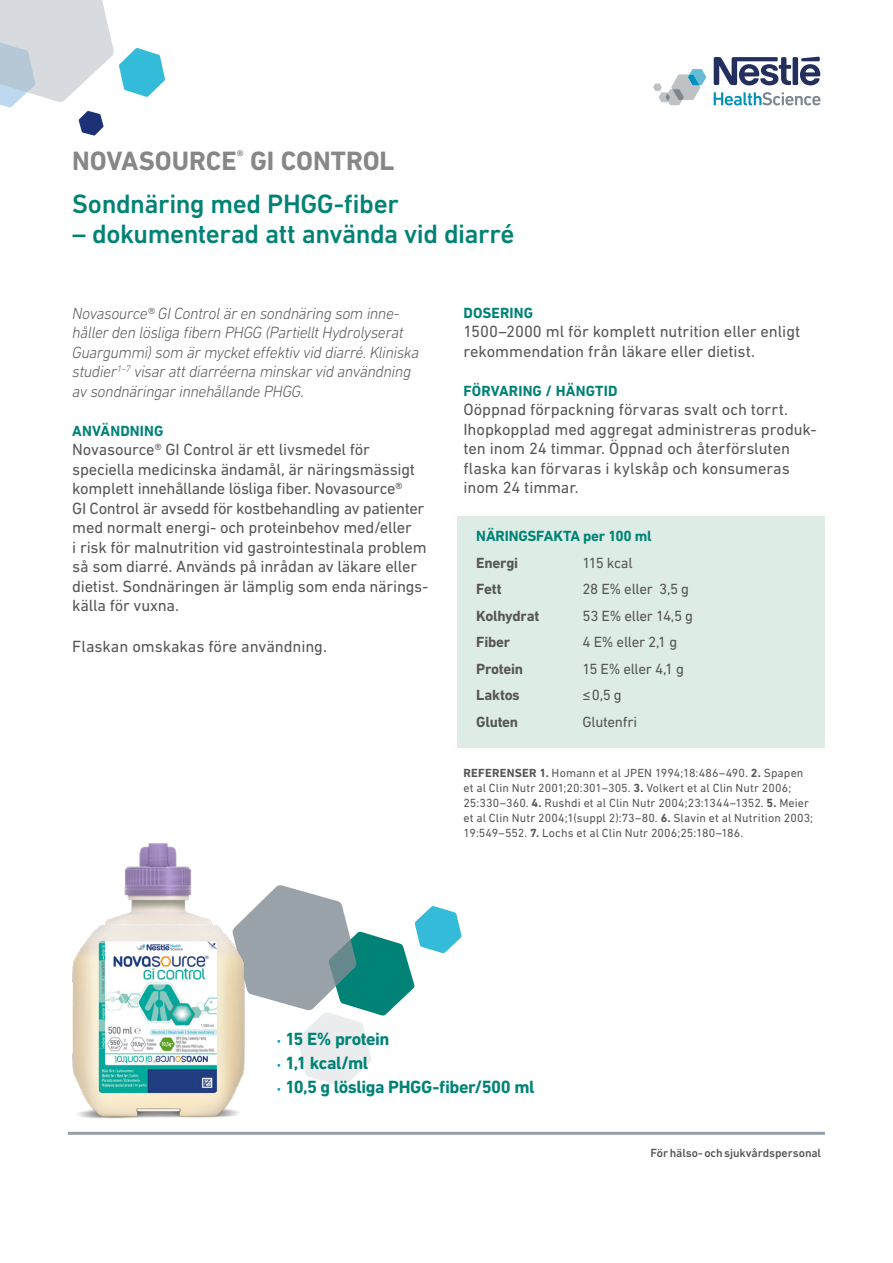
<style>
.page{position:relative;width:893px;height:1263px;background:#fff}
.page>*{position:absolute;margin:0;border:0;box-sizing:border-box;transform-origin:0 0}
.t1{font:500 27px/42.8px "DIN Next LT Pro";letter-spacing:-.015em;color:#008376}
.t2{font:700 18px "DIN Next LT Pro";letter-spacing:-.025em;color:#008376}
.t3{font:16.5px/19.5px "DIN Next LT Pro";letter-spacing:-.01em;color:#575756}
.t4{font:italic 300 16.5px/19.5px "DIN Next LT Pro";letter-spacing:-.03em;color:#575756}
.t5{font:15px "DIN Next LT Pro";letter-spacing:-.02em;color:#575756}
.t6{font:700 15px "DIN Next LT Pro";letter-spacing:-.015em;color:#575756}
.t7{font:700 15px "DIN Next LT Pro";letter-spacing:.005em;color:#008376}
.t8{font:700 15px "DIN Next LT Pro";letter-spacing:-.015em;color:#008376}
.t9{font:12px/15px "DIN Next LT Pro";letter-spacing:.01em;color:#575756}
.t10{font:500 12px "DIN Next LT Pro";letter-spacing:-.01em;color:#575756}
.s1{font-weight:700;color:#878787}
.s2{font-weight:700}
.s3{font-weight:300;font-size:12px;color:#009cd0}
</style>
<div class="page">
<hr style="left:68px;top:1132px;width:757px;height:3px;background:#97a0a8">
<svg style="left:0;top:0;width:165px;height:136px"></svg>
<svg style="left:714px;top:92px;width:106px;height:13px"></svg>
<svg style="left:714px;top:57px;width:106px;height:28px"></svg>
<svg style="left:653px;top:69px;width:53px;height:36px"></svg>
<div style="left:458px;top:516px;width:367px;height:231px;background:#deece6"></div>
<img style="left:68px;top:843px;width:201px;height:292px">
<svg style="left:233px;top:885px;width:229px;height:201px"></svg>
<h1 class="t1" style="left:72px;top:139px;width:328px"><span class="s1">NOVASOURCE</span><sup>®</sup> <span class="s1">GI CONTROL<br></span>Sondnäring med PHGG-fiber</h1>
<h1 class="t1" style="left:72px;top:212px;width:444px">– dokumenterad att använda vid diarré</h1>
<p class="t4" style="left:72px;top:303px;width:348px">Novasource® GI Control är en sondnäring som inne&shy;håller den lösliga fibern PHGG (Partiellt Hydrolyserat Guargummi) som är mycket effektiv vid diarré. Kliniska studier<sup>1–7</sup> visar att diarréerna minskar vid användning av sondnäringar innehållande PHGG.</p>
<p class="t7" style="left:72px;top:422px;width:93px">ANVÄNDNING</p>
<p class="t3" style="left:72px;top:439px;width:358px">Novasource® GI Control är ett livsmedel för speciella medicinska ändamål, är näringsmässigt komplett innehållande lösliga fiber. Novasource®<br>GI Control är avsedd för kostbehandling av patienter med normalt energi- och proteinbehov med/eller<br>i risk för malnutrition vid gastrointestinala problem så som diarré. Används på inrådan av läkare eller dietist. Sondnäringen är lämplig som enda närings&shy;källa för vuxna.</p>
<p class="t3" style="left:72px;top:636px;width:256px">Flaskan omskakas före användning.</p>
<p class="t7" style="left:463px;top:304px;width:71px">DOSERING</p>
<p class="t3" style="left:463px;top:322px;width:338px">1500–2000 ml för komplett nutrition eller enligt rekommendation från läkare eller dietist.</p>
<p class="t7" style="left:463px;top:382px;width:156px">FÖRVARING / HÄNGTID</p>
<p class="t3" style="left:463px;top:400px;width:355px">Oöppnad förpackning förvaras svalt och torrt.<br>Ihopkopplad med aggregat administreras produk&shy;ten inom 24 timmar. Öppnad och återförsluten flaska kan förvaras i kylskåp och konsumeras inom 24 timmar.</p>
<p class="t8" style="left:476px;top:527px;width:177px">NÄRINGSFAKTA per 100 ml</p>
<p class="t6" style="left:476px;top:554px;width:43px">Energi</p>
<p class="t5" style="left:583px;top:554px;width:52px">115 kcal</p>
<p class="t6" style="left:476px;top:580px;width:27px">Fett</p>
<p class="t5" style="left:582px;top:580px;width:108px">28 E% eller 3,5 g</p>
<p class="t6" style="left:476px;top:607px;width:65px">Kolhydrat</p>
<p class="t5" style="left:583px;top:607px;width:112px">53 E% eller 14,5 g</p>
<p class="t6" style="left:476px;top:633px;width:35px">Fiber</p>
<p class="t5" style="left:583px;top:633px;width:96px">4 E% eller 2,1 g</p>
<p class="t6" style="left:476px;top:660px;width:48px">Protein</p>
<p class="t5" style="left:583px;top:660px;width:103px">15 E% eller 4,1 g</p>
<p class="t6" style="left:476px;top:686px;width:45px">Laktos</p>
<p class="t5" style="left:583px;top:686px;width:41px">≤0,5 g</p>
<p class="t6" style="left:476px;top:713px;width:44px">Gluten</p>
<p class="t5" style="left:583px;top:713px;width:56px">Glutenfri</p>
<p class="t9" style="left:463px;top:765px;width:351px"><span class="s2">REFERENSER 1.</span> Homann et al JPEN 1994;18:486–490. <span class="s2">2.</span> Spapen et al Clin Nutr 2001;20:301–305. <span class="s2">3.</span> Volkert et al Clin Nutr 2006; 25:330–360. <span class="s2">4.</span> Rushdi et al Clin Nutr 2004;23:1344–1352. <span class="s2">5.</span> Meier et al Clin Nutr 2004;1(suppl 2):73–80. <span class="s2">6.</span> Slavin et al Nutrition 2003; 19:549–552. <span class="s2">7.</span> Lochs et al Clin Nutr 2006;25:180–186.</p>
<p class="t2" style="left:276px;top:1028px;width:115px"><span class="s3">•</span> 15 E% protein</p>
<p class="t2" style="left:276px;top:1052px;width:93px"><span class="s3">•</span> 1,1 kcal/ml</p>
<p class="t2" style="left:276px;top:1076px;width:260px"><span class="s3">•</span> 10,5 g lösliga PHGG-fiber/500 ml</p>
<p class="t10" style="left:650px;top:1146px;width:172px">För hälso- och sjukvårdspersonal</p>
</div>
